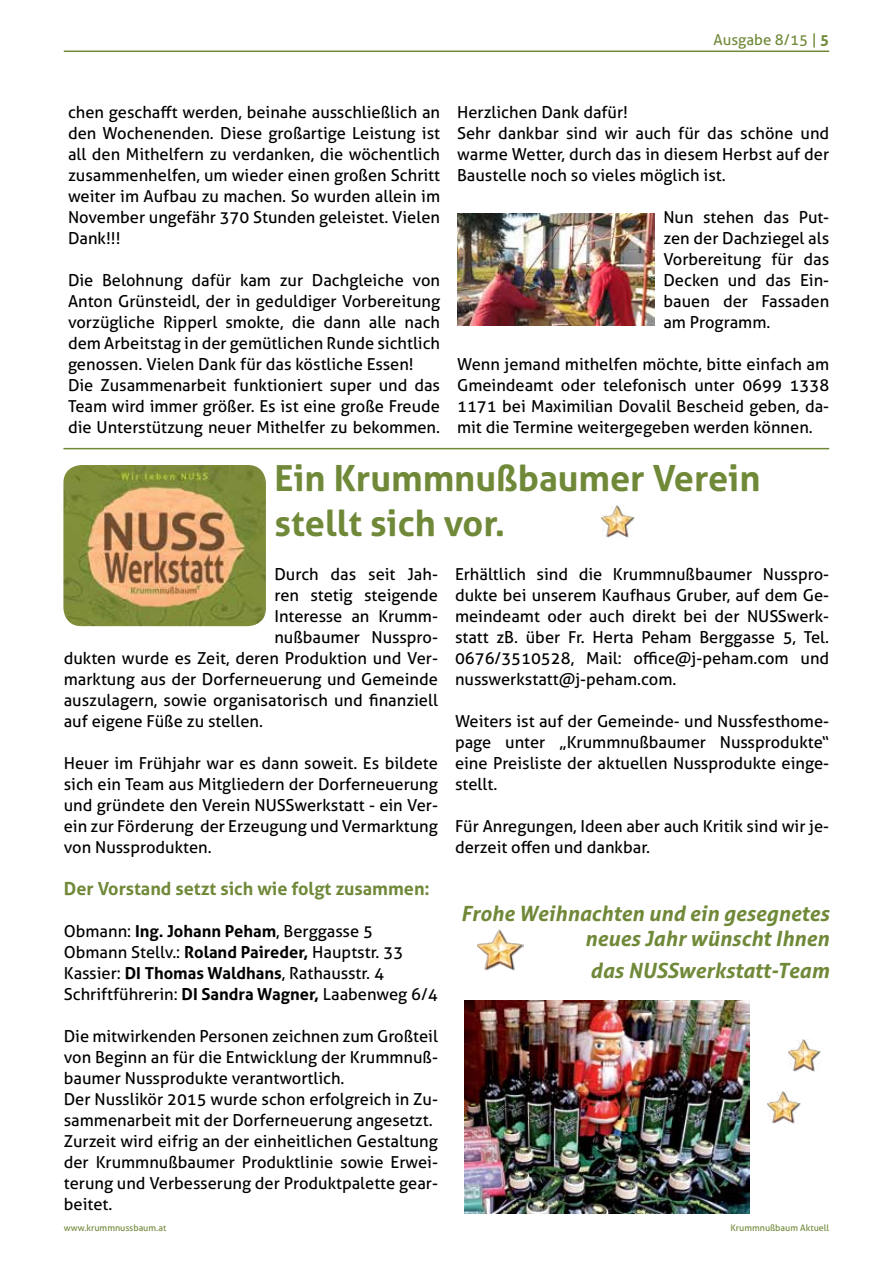
<style>
.page{position:relative;width:893px;height:1263px;background:#fff}
.page>*{position:absolute;margin:0;border:0;box-sizing:border-box;transform-origin:0 0}
.t1{font:700 36px/45px "Aller";color:#708939}
.t2{font:italic 700 21px/25.5px "Aller";color:#708939;text-align:right}
.t3{font:700 18px "Aller";color:#708939}
.t4{font:16.5px/21px "Aller";color:#000;text-align:justify}
.t5{font:15px "Aller";color:#708939}
.t6{font:9px "Aller";color:#708939}
.s1{font-weight:700}
</style>
<div class="page">
<hr style="left:64px;top:51px;width:765px;height:1px;background:#708939">
<img style="left:477px;top:930px;width:46px;height:41px">
<img style="left:602px;top:505px;width:32px;height:33px">
<img style="left:63px;top:465px;width:203px;height:161px">
<img style="left:464px;top:1000px;width:285px;height:214px">
<hr style="left:63px;top:448px;width:766px;height:1px;background:#708939">
<img style="left:457px;top:214px;width:198px;height:111px">
<img style="left:788px;top:1040px;width:33px;height:32px">
<img style="left:768px;top:1091px;width:32px;height:33px">
<p class="t5" style="left:713px;top:31px;width:117px">Ausgabe 8/15 | <span class="s1">5</span></p>
<p class="t4" style="left:68px;top:102px;width:374px">chen geschafft werden, beinahe ausschließlich an den Wochenenden. Diese großartige Leistung ist all den Mithelfern zu verdanken, die wöchentlich zusammenhelfen, um wieder einen großen Schritt weiter im Aufbau zu machen. So wurden allein im November ungefähr 370 Stunden geleistet. Vielen Dank!!!</p>
<p class="t4" style="left:68px;top:270px;width:374px;text-align:left">Die Belohnung dafür kam zur Dachgleiche von Anton Grünsteidl, der in geduldiger Vorbereitung vorzügliche Ripperl smokte, die dann alle nach dem Arbeitstag in der gemütlichen Runde sichtlich genossen. Vielen Dank für das köstliche Essen!<br>Die Zusammenarbeit funktioniert super und das Team wird immer größer. Es ist eine große Freude die Unterstützung neuer Mithelfer zu bekommen.</p>
<p class="t4" style="left:457px;top:102px;width:374px;text-align:left">Herzlichen Dank dafür!<br>Sehr dankbar sind wir auch für das schöne und warme Wetter, durch das in diesem Herbst auf der Baustelle noch so vieles möglich ist.</p>
<p class="t4" style="left:663px;top:207px;width:167px">Nun stehen das Put&shy;zen der Dachziegel als Vorbereitung für das Decken und das Ein&shy;bauen der Fassaden am Programm.</p>
<p class="t4" style="left:457px;top:354px;width:374px">Wenn jemand mithelfen möchte, bitte einfach am Gmeindeamt oder telefonisch unter 0699 1338<br>1171 bei Maximilian Dovalil Bescheid geben, da&shy;mit die Termine weitergegeben werden können.</p>
<h1 class="t1" style="left:274px;top:455px;width:488px">Ein Krummnußbaumer Verein stellt sich vor.</h1>
<p class="t4" style="left:274px;top:564px;width:165px">Durch das seit Jah-</p>
<p class="t4" style="left:274px;top:585px;width:165px">ren stetig steigende</p>
<p class="t4" style="left:274px;top:606px;width:165px">Interesse an Krumm-</p>
<p class="t4" style="left:274px;top:627px;width:165px">nußbaumer Nusspro-</p>
<p class="t4" style="left:64px;top:648px;width:376px">dukten wurde es Zeit, deren Produktion und Ver-</p>
<p class="t4" style="left:64px;top:669px;width:376px">marktung aus der Dorferneuerung und Gemeinde</p>
<p class="t4" style="left:64px;top:690px;width:376px">auszulagern, sowie organisatorisch und finanziell</p>
<p class="t4" style="left:64px;top:711px;width:201px">auf eigene Füße zu stellen.</p>
<p class="t4" style="left:64px;top:753px;width:376px">Heuer im Frühjahr war es dann soweit. Es bildete sich ein Team aus Mitgliedern der Dorferneuerung und gründete den Verein NUSSwerkstatt - ein Ver&shy;ein zur Förderung der Erzeugung und Vermarktung von Nussprodukten.</p>
<p class="t3" style="left:64px;top:878px;width:367px">Der Vorstand setzt sich wie folgt zusammen:</p>
<p class="t4" style="left:64px;top:921px;width:375px;text-align:left">Obmann: <span class="s1">Ing. Johann Peham</span>, Berggasse 5<br>Obmann Stellv.: <span class="s1">Roland Paireder,</span> Hauptstr. 33<br>Kassier: <span class="s1">DI Thomas Waldhans</span>, Rathausstr. 4<br>Schriftführerin: <span class="s1">DI Sandra Wagner,</span> Laabenweg 6/4</p>
<p class="t4" style="left:64px;top:1026px;width:376px;text-align:left">Die mitwirkenden Personen zeichnen zum Großteil von Beginn an für die Entwicklung der Krummnuß&shy;baumer Nussprodukte verantwortlich.<br>Der Nusslikör 2015 wurde schon erfolgreich in Zu&shy;sammenarbeit mit der Dorferneuerung angesetzt.<br>Zurzeit wird eifrig an der einheitlichen Gestaltung der Krummnußbaumer Produktlinie sowie Erwei&shy;terung und Verbesserung der Produktpalette gear&shy;beitet.</p>
<p class="t4" style="left:455px;top:564px;width:376px">Erhältlich sind die Krummnußbaumer Nusspro&shy;dukte bei unserem Kaufhaus Gruber, auf dem Ge&shy;meindeamt oder auch direkt bei der NUSSwerk&shy;statt zB. über Fr. Herta Peham Berggasse 5, Tel.<br>0676/3510528, Mail: office@j-peham.com und nusswerkstatt@j-peham.com.</p>
<p class="t4" style="left:455px;top:711px;width:376px">Weiters ist auf der Gemeinde- und Nussfesthome&shy;page unter „Krummnußbaumer Nussprodukte“ eine Preisliste der aktuellen Nussprodukte einge&shy;stellt.</p>
<p class="t4" style="left:455px;top:816px;width:376px">Für Anregungen, Ideen aber auch Kritik sind wir je&shy;derzeit offen und dankbar.</p>
<p class="t2" style="left:461px;top:900px;width:370px">Frohe Weihnachten und ein gesegnetes neues Jahr wünscht Ihnen</p>
<p class="t2" style="left:590px;top:957px;width:240px">das NUSSwerkstatt-Team</p>
<p class="t6" style="left:64px;top:1222px;width:104px">www.krummnussbaum.at</p>
<p class="t6" style="left:730px;top:1222px;width:100px">Krummnußbaum Aktuell</p>
</div>
